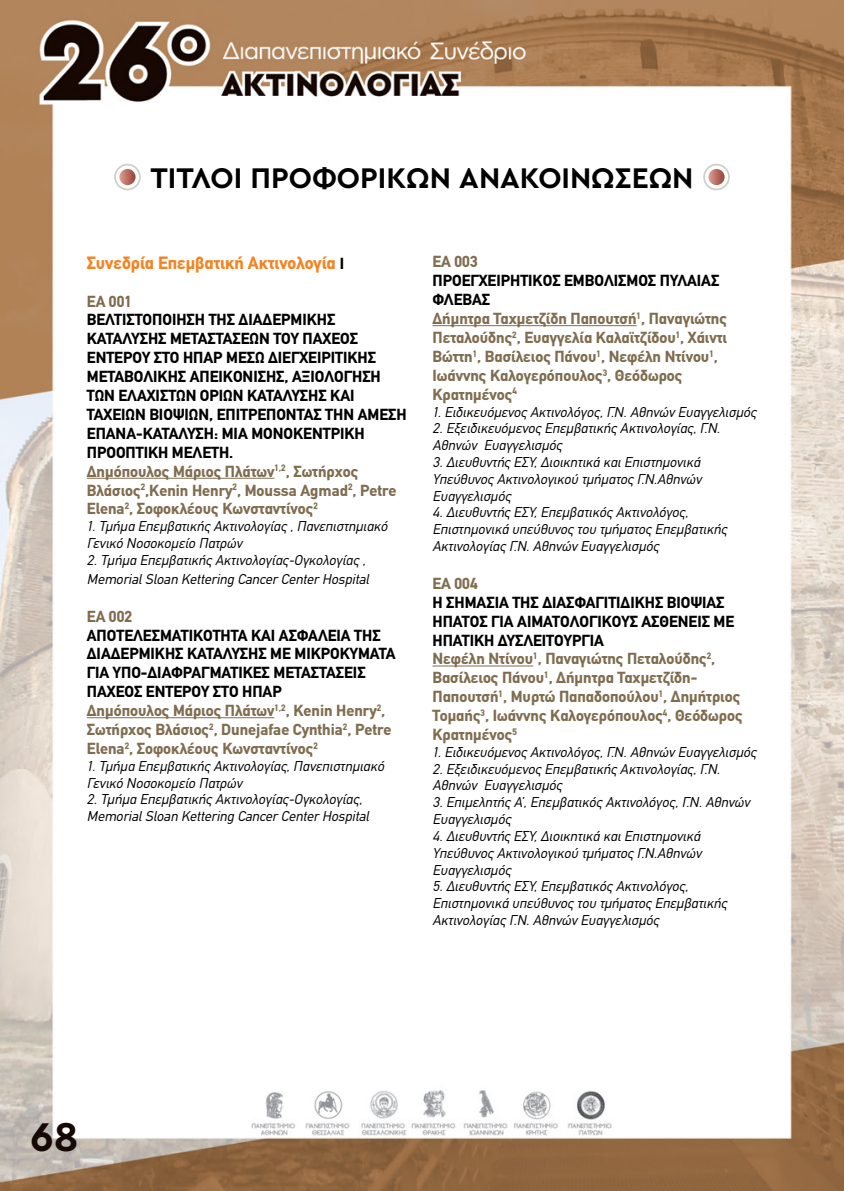
<style>
.page{position:relative;width:844px;height:1191px;background:#fff}
.page>*{position:absolute;margin:0;border:0;box-sizing:border-box;transform-origin:0 0}
.t1{font:700 42px "Cera Pro";color:#160802}
.t2{font:700 29.75px "Cera Pro";color:#000}
.t3{font:700 17.5px "CF Din";color:#f58220}
.t4{font:700 15.75px/18.9px "CF Din";color:#000}
.t5{font:700 15.75px/18.9px "CF Din";color:#806d50}
.t6{font:italic 14px/16.8px "CF Din";color:#000}
.s1{font-size:15.75px;color:#000}
.s2{color:#806d50}
.s3{color:#000}
</style>
<div class="page">
<img style="left:0;top:0;width:843px;height:1191px">
<hr style="left:87px;top:478px;width:187px;height:1px;background:#806d50">
<hr style="left:87px;top:717px;width:187px;height:1px;background:#806d50">
<hr style="left:432px;top:325px;width:204px;height:1px;background:#806d50">
<hr style="left:432px;top:665px;width:101px;height:1px;background:#806d50">
<svg style="left:119px;top:169px;width:16px;height:16px"></svg>
<div style="left:114px;top:164px;width:27px;height:26px;border:2px solid #cfcfc7;border-radius:50%"></div>
<svg style="left:708px;top:169px;width:16px;height:16px"></svg>
<div style="left:703px;top:164px;width:26px;height:26px;border:2px solid #cfcfc7;border-radius:50%"></div>
<h2 class="t2" style="left:150px;top:158px;width:544px">ΤΙΤΛΟΙ ΠΡΟΦΟΡΙΚΩΝ ΑΝΑΚΟΙΝΩΣΕΩΝ</h2>
<p class="t3" style="left:87px;top:253px;width:258px">Συνεδρία Επεμβατική Ακτινολογία <span class="s1">Ι</span></p>
<p class="t5" style="left:87px;top:292px;width:47px">ΕΑ 001</p>
<p class="t4" style="left:87px;top:311px;width:321px">ΒΕΛΤΙΣΤΟΠΟΙΗΣΗ ΤΗΣ ΔΙΑΔΕΡΜΙΚΗΣ ΚΑΤΑΛΥΣΗΣ ΜΕΤΑΣΤΑΣΕΩΝ ΤΟΥ ΠΑΧΕΟΣ ΕΝΤΕΡΟΥ ΣΤΟ ΗΠΑΡ ΜΕΣΩ ΔΙΕΓΧΕΙΡΙΤΙΚΗΣ ΜΕΤΑΒΟΛΙΚΗΣ ΑΠΕΙΚΟΝΙΣΗΣ, ΑΞΙΟΛΟΓΗΣΗ ΤΩΝ ΕΛΑΧΙΣΤΩΝ ΟΡΙΩΝ ΚΑΤΑΛΥΣΗΣ ΚΑΙ ΤΑΧΕΙΩΝ ΒΙΟΨΙΩΝ, ΕΠΙΤΡΕΠΟΝΤΑΣ ΤΗΝ ΑΜΕΣΗ ΕΠΑΝΑ-ΚΑΤΑΛΥΣΗ: ΜΙΑ ΜΟΝΟΚΕΝΤΡΙΚΗ ΠΡΟΟΠΤΙΚΗ ΜΕΛΕΤΗ.<br><span class="s2">Δημόπουλος Μάριος Πλάτων</span><sup>1,2</sup><span class="s2">, Σωτήρχος Βλάσιος</span><sup>2</sup><span class="s2">,Kenin Henry</span><sup>2</sup><span class="s2">, Moussa Agmad</span><sup>2</sup><span class="s2">, Petre Elena</span><sup>2</sup><span class="s2">, Σοφοκλέους Κωνσταντίνος</span><sup>2</sup></p>
<p class="t6" style="left:87px;top:518px;width:302px">1. Τμήμα Επεμβατικής Ακτινολογίας , Πανεπιστημιακό<br>Γενικό Νοσοκομείο Πατρών</p>
<p class="t6" style="left:87px;top:550px;width:284px;line-height:18.9px">2. Τμήμα Επεμβατικής Ακτινολογίας-Ογκολογίας ,<br>Memorial Sloan Kettering Cancer Center Hospital</p>
<p class="t5" style="left:87px;top:607px;width:47px">ΕΑ 002</p>
<p class="t4" style="left:87px;top:626px;width:310px">ΑΠΟΤΕΛΕΣΜΑΤΙΚΟΤΗΤΑ ΚΑΙ ΑΣΦΑΛΕΙΑ ΤΗΣ ΔΙΑΔΕΡΜΙΚΗΣ ΚΑΤΑΛΥΣΗΣ ΜΕ ΜΙΚΡΟΚΥΜΑΤΑ ΓΙΑ ΥΠΟ-ΔΙΑΦΡΑΓΜΑΤΙΚΕΣ ΜΕΤΑΣΤΑΣΕΙΣ ΠΑΧΕΟΣ ΕΝΤΕΡΟΥ ΣΤΟ ΗΠΑΡ<br><span class="s2">Δημόπουλος Μάριος Πλάτων</span><sup>1,2</sup><span class="s2">, Kenin Henry</span><sup>2</sup><span class="s2">, Σωτήρχος Βλάσιος</span><sup>2</sup><span class="s2">, Dunejafae Cynthia</span><sup>2</sup><span class="s2">, Petre Elena</span><sup>2</sup><span class="s2">, Σοφοκλέους Κωνσταντίνος</span><sup>2</sup></p>
<p class="t6" style="left:87px;top:757px;width:299px">1. Τμήμα Επεμβατικής Ακτινολογίας, Πανεπιστημιακό<br>Γενικό Νοσοκομείο Πατρών</p>
<p class="t6" style="left:87px;top:791px;width:284px">2. Τμήμα Επεμβατικής Ακτινολογίας-Ογκολογίας,<br>Memorial Sloan Kettering Cancer Center Hospital</p>
<p class="t5" style="left:432px;top:253px;width:47px">ΕΑ 003</p>
<p class="t5" style="left:432px;top:271px;width:296px"><span class="s3">ΠΡΟΕΓΧΕΙΡΗΤΙΚΟΣ ΕΜΒΟΛΙΣΜΟΣ ΠΥΛΑΙΑΣ<br>ΦΛΕΒΑΣ<br></span>Δήμητρα Ταχμετζίδη Παπουτσή<sup>1</sup>, Παναγιώτης<br>Πεταλούδης<sup>2</sup>, Ευαγγελία Καλαϊτζίδου<sup>1</sup>, Χάιντι<br>Βώττη<sup>1</sup>, Βασίλειος Πάνου<sup>1</sup>, Νεφέλη Ντίνου<sup>1</sup>,<br>Ιωάννης Καλογερόπουλος<sup>3</sup>, Θεόδωρος<br>Κρατημένος<sup>4</sup></p>
<p class="t6" style="left:432px;top:403px;width:325px">1. Ειδικευόμενος Ακτινολόγος, Γ.Ν. Αθηνών Ευαγγελισμός</p>
<p class="t6" style="left:432px;top:420px;width:289px">2. Εξειδικευόμενος Επεμβατικής Ακτινολογίας, Γ.Ν.<br>Αθηνών Ευαγγελισμός</p>
<p class="t6" style="left:432px;top:454px;width:270px;text-align:justify">3. Διευθυντής ΕΣΥ, Διοικητικά και Επιστημονικά Υπεύθυνος Ακτινολογικού τμήματος Γ.Ν.Αθηνών Ευαγγελισμός</p>
<p class="t6" style="left:432px;top:504px;width:296px">4. Διευθυντής ΕΣΥ, Επεμβατικός Ακτινολόγος,<br>Επιστημονικά υπεύθυνος του τμήματος Επεμβατικής<br>Ακτινολογίας Γ.Ν. Αθηνών Ευαγγελισμός</p>
<p class="t5" style="left:432px;top:574px;width:47px">ΕΑ 004</p>
<p class="t5" style="left:432px;top:593px;width:311px"><span class="s3">Η ΣΗΜΑΣΙΑ ΤΗΣ ΔΙΑΣΦΑΓΙΤΙΔΙΚΗΣ ΒΙΟΨΙΑΣ ΗΠΑΤΟΣ ΓΙΑ ΑΙΜΑΤΟΛΟΓΙΚΟΥΣ ΑΣΘΕΝΕΙΣ ΜΕ ΗΠΑΤΙΚΗ ΔΥΣΛΕΙΤΟΥΡΓΙΑ<br></span>Νεφέλη Ντίνου<sup>1</sup>, Παναγιώτης Πεταλούδης<sup>2</sup>, Βασίλειος Πάνου<sup>1</sup>, Δήμητρα Ταχμετζίδη-Παπουτσή<sup>1</sup>, Μυρτώ Παπαδοπούλου<sup>1</sup>, Δημήτριος Τομαής<sup>3</sup>, Ιωάννης Καλογερόπουλος<sup>4</sup>, Θεόδωρος Κρατημένος<sup>5</sup></p>
<p class="t6" style="left:432px;top:743px;width:325px">1. Ειδικευόμενος Ακτινολόγος, Γ.Ν. Αθηνών Ευαγγελισμός</p>
<p class="t6" style="left:432px;top:760px;width:289px">2. Εξειδικευόμενος Επεμβατικής Ακτινολογίας, Γ.Ν.<br>Αθηνών Ευαγγελισμός</p>
<p class="t6" style="left:432px;top:794px;width:318px">3. Επιμελητής Α’, Επεμβατικός Ακτινολόγος, Γ.Ν. Αθηνών<br>Ευαγγελισμός</p>
<p class="t6" style="left:432px;top:827px;width:270px;text-align:justify">4. Διευθυντής ΕΣΥ, Διοικητικά και Επιστημονικά Υπεύθυνος Ακτινολογικού τμήματος Γ.Ν.Αθηνών Ευαγγελισμός</p>
<p class="t6" style="left:432px;top:878px;width:296px">5. Διευθυντής ΕΣΥ, Επεμβατικός Ακτινολόγος,<br>Επιστημονικά υπεύθυνος του τμήματος Επεμβατικής<br>Ακτινολογίας Γ.Ν. Αθηνών Ευαγγελισμός</p>
<h1 class="t1" style="left:30px;top:1108px;width:50px">68</h1>
</div>
